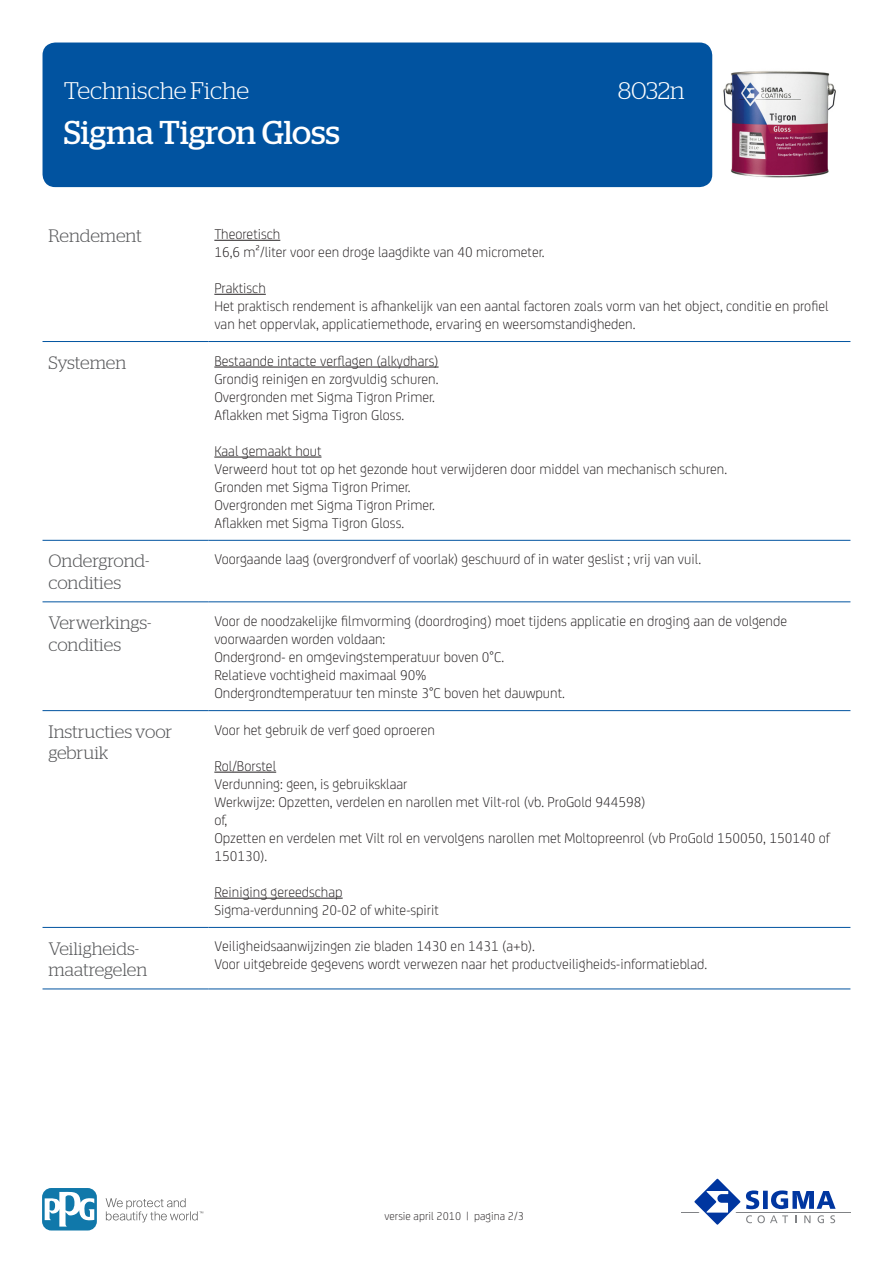
<style>
.page{position:relative;width:893px;height:1263px;background:#fff}
.page>*{position:absolute;margin:0;border:0;box-sizing:border-box;transform-origin:0 0}
.t1{font:33px "Stag";letter-spacing:-.005em;color:#fff}
.t2{font:300 24px "Stag";letter-spacing:-.005em;color:#fff}
.KOP{font:300 18px/21.6px "Stag";letter-spacing:-.005em;color:#57585a}
.BODY{font:300 15px/18px "FS Joey";color:#231f20}
.t3{font:300 12px "FS Joey";color:#231f20}
</style>
<div class="page">
<div style="left:43px;top:43px;width:669px;height:144px;background:#0153a0;border-radius:13px"></div>
<hr style="left:681px;top:1211px;width:169px;height:1px;background:#808285">
<svg style="left:689px;top:1178px;width:147px;height:47px"></svg>
<svg style="left:106px;top:1198px;width:97px;height:24px"></svg>
<svg style="left:43px;top:1188px;width:54px;height:42px"></svg>
<svg style="left:45px;top:1191px;width:49px;height:35px"></svg>
<hr style="left:43px;top:341px;width:165px;height:1px;background:#0153a0">
<hr style="left:208px;top:341px;width:642px;height:1px;background:#0153a0">
<hr style="left:43px;top:540px;width:165px;height:1px;background:#0153a0">
<hr style="left:208px;top:540px;width:642px;height:1px;background:#0153a0">
<hr style="left:43px;top:601px;width:165px;height:1px;background:#0153a0">
<hr style="left:208px;top:601px;width:642px;height:1px;background:#0153a0">
<hr style="left:43px;top:710px;width:165px;height:1px;background:#0153a0">
<hr style="left:208px;top:710px;width:642px;height:1px;background:#0153a0">
<hr style="left:43px;top:927px;width:165px;height:1px;background:#0153a0">
<hr style="left:208px;top:927px;width:642px;height:1px;background:#0153a0">
<hr style="left:43px;top:988px;width:165px;height:1px;background:#0153a0">
<hr style="left:208px;top:988px;width:642px;height:1px;background:#0153a0">
<hr style="left:214px;top:240px;width:66px;height:1px;background:#231f20">
<hr style="left:214px;top:294px;width:52px;height:1px;background:#231f20">
<hr style="left:214px;top:367px;width:225px;height:1px;background:#231f20">
<hr style="left:214px;top:457px;width:107px;height:1px;background:#231f20">
<hr style="left:214px;top:772px;width:62px;height:1px;background:#231f20">
<hr style="left:214px;top:898px;width:129px;height:1px;background:#231f20">
<img style="left:723px;top:71px;width:113px;height:107px">
<h2 class="t2" style="left:64px;top:77px;width:187px">Technische Fiche</h2>
<h2 class="t2" style="left:618px;top:77px;width:68px">8032n</h2>
<h1 class="t1" style="left:64px;top:114px;width:278px">Sigma Tigron Gloss</h1>
<p class="KOP" style="left:49px;top:225px;width:95px">Rendement</p>
<p class="BODY" style="left:214px;top:224px;width:332px">Theoretisch<br>16,6 m²/liter voor een droge laagdikte van 40 micrometer.</p>
<p class="BODY" style="left:214px;top:278px;width:616px">Praktisch<br>Het praktisch rendement is afhankelijk van een aantal factoren zoals vorm van het object, conditie en profiel van het oppervlak, applicatiemethode, ervaring en weersomstandigheden.</p>
<p class="KOP" style="left:49px;top:351px;width:79px">Systemen</p>
<p class="BODY" style="left:214px;top:351px;width:226px">Bestaande intacte verflagen (alkydhars)<br>Grondig reinigen en zorgvuldig schuren.<br>Overgronden met Sigma Tigron Primer.<br>Aflakken met Sigma Tigron Gloss.</p>
<p class="BODY" style="left:214px;top:441px;width:514px">Kaal gemaakt hout<br>Verweerd hout tot op het gezonde hout verwijderen door middel van mechanisch schuren.<br>Gronden met Sigma Tigron Primer.<br>Overgronden met Sigma Tigron Primer.<br>Aflakken met Sigma Tigron Gloss.</p>
<p class="KOP" style="left:49px;top:550px;width:102px">Ondergrond&shy;condities</p>
<p class="BODY" style="left:214px;top:549px;width:488px">Voorgaande laag (overgrondverf of voorlak) geschuurd of in water geslist ; vrij van vuil.</p>
<p class="KOP" style="left:49px;top:612px;width:104px">Verwerkings&shy;condities</p>
<p class="BODY" style="left:214px;top:611px;width:574px">Voor de noodzakelijke filmvorming (doordroging) moet tijdens applicatie en droging aan de volgende voorwaarden worden voldaan:<br>Ondergrond- en omgevingstemperatuur boven 0°C.<br>Relatieve vochtigheid maximaal 90%<br>Ondergrondtemperatuur ten minste 3°C boven het dauwpunt.</p>
<p class="KOP" style="left:49px;top:720px;width:125px">Instructies voor gebruik</p>
<p class="BODY" style="left:214px;top:720px;width:222px">Voor het gebruik de verf goed oproeren</p>
<p class="BODY" style="left:214px;top:756px;width:617px">Rol/Borstel<br>Verdunning: geen, is gebruiksklaar<br>Werkwijze: Opzetten, verdelen en narollen met Vilt-rol (vb. ProGold 944598)<br>of,<br>Opzetten en verdelen met Vilt rol en vervolgens narollen met Moltopreenrol (vb ProGold 150050, 150140 of 150130).</p>
<p class="BODY" style="left:214px;top:882px;width:226px">Reiniging gereedschap<br>Sigma-verdunning 20-02 of white-spirit</p>
<p class="KOP" style="left:49px;top:937px;width:100px">Veiligheids&shy;maatregelen</p>
<p class="BODY" style="left:214px;top:936px;width:494px">Veiligheidsaanwijzingen zie bladen 1430 en 1431 (a+b).<br>Voor uitgebreide gegevens wordt verwezen naar het productveiligheids-informatieblad.</p>
<p class="t3" style="left:384px;top:1208px;width:141px">versie april 2010 | pagina 2/3</p>
</div>
